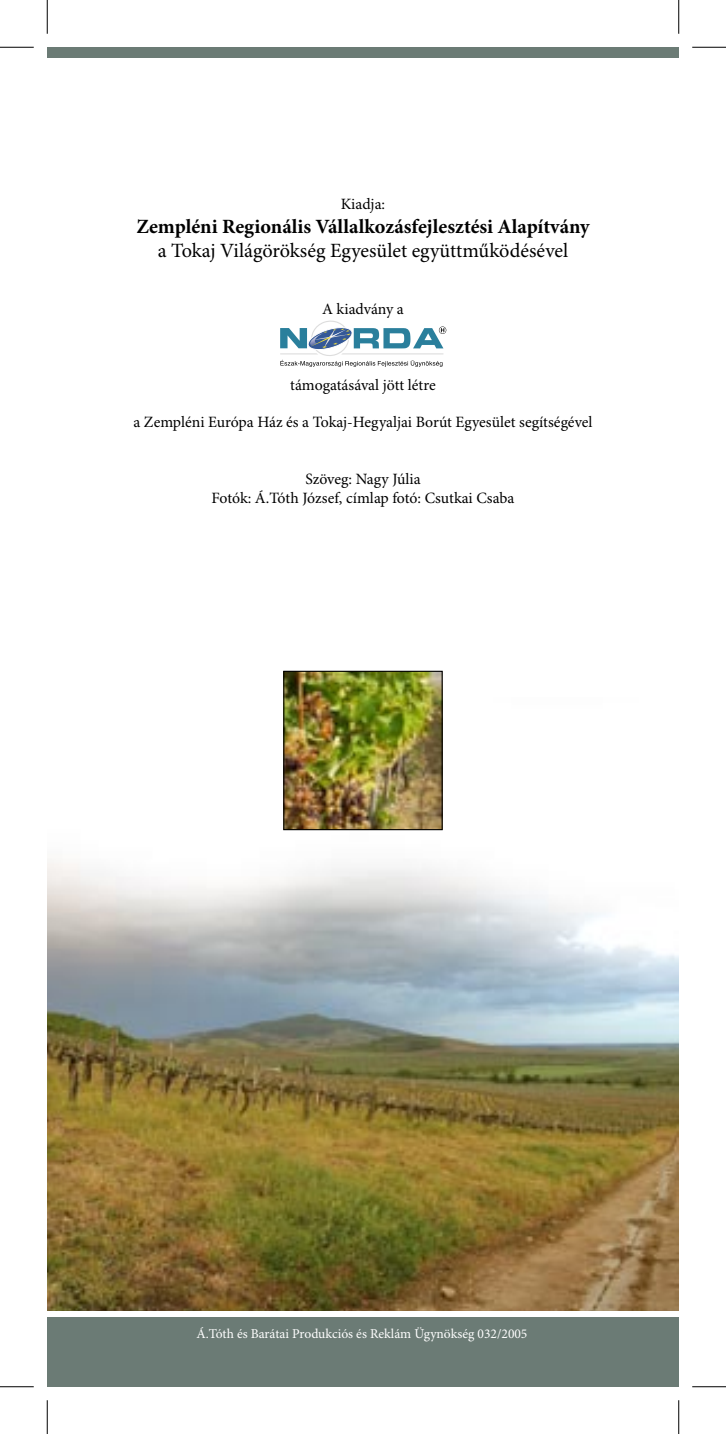
<style>
.page{position:relative;width:726px;height:1434px;background:#fff}
.page>*{position:absolute;margin:0;border:0;box-sizing:border-box;transform-origin:0 0}
.kenyér{font:700 20.25px "Minion Pro";color:#000}
.kenyér-2{font:20.25px "Minion Pro";color:#000}
.kenyér-3{font:15.75px "Minion Pro";color:#000}
.kenyér-4{font:13.5px "Minion Pro";color:#fff}
</style>
<div class="page">
<div style="left:47px;top:47px;width:632px;height:11px;background:#6b7b75"></div>
<div style="left:47px;top:1316px;width:632px;height:71px;background:#6b7b75"></div>
<svg style="left:280px;top:320px;width:166px;height:47px"></svg>
<img style="left:47px;top:830px;width:632px;height:480px">
<img style="left:285px;top:673px;width:156px;height:155px">
<div style="left:283px;top:671px;width:160px;height:159px;border:1px solid #000"></div>
<hr style="left:0;top:47px;width:34px;height:1px;background:#000">
<hr style="left:692px;top:47px;width:34px;height:1px;background:#000">
<hr style="left:0;top:1386px;width:34px;height:1px;background:#000">
<hr style="left:692px;top:1386px;width:34px;height:1px;background:#000">
<hr style="left:47px;top:0;width:1px;height:34px;background:#000">
<hr style="left:47px;top:1400px;width:1px;height:34px;background:#000">
<hr style="left:678px;top:0;width:1px;height:34px;background:#000">
<hr style="left:678px;top:1400px;width:1px;height:34px;background:#000">
<p class="kenyér-3" style="left:341px;top:194px;width:46px">Kiadja:</p>
<p class="kenyér" style="left:136px;top:214px;width:455px">Zempléni Regionális Vállalkozásfejlesztési Alapítvány</p>
<p class="kenyér-2" style="left:158px;top:239px;width:412px">a Tokaj Világörökség Egyesület együttműködésével</p>
<p class="kenyér-3" style="left:322px;top:299px;width:83px">A kiadvány a</p>
<p class="kenyér-3" style="left:290px;top:375px;width:147px">támogatásával jött létre</p>
<p class="kenyér-3" style="left:133px;top:413px;width:461px">a Zempléni Európa Ház és a Tokaj-Hegyaljai Borút Egyesület segítségével</p>
<p class="kenyér-3" style="left:305px;top:470px;width:117px">Szöveg: Nagy Júlia</p>
<p class="kenyér-3" style="left:211px;top:488px;width:304px">Fotók: Á.Tóth József, címlap fotó: Csutkai Csaba</p>
<p class="kenyér-4" style="left:196px;top:1326px;width:332px">Á.Tóth és Barátai Produkciós és Reklám Ügynökség 032/2005</p>
</div>
